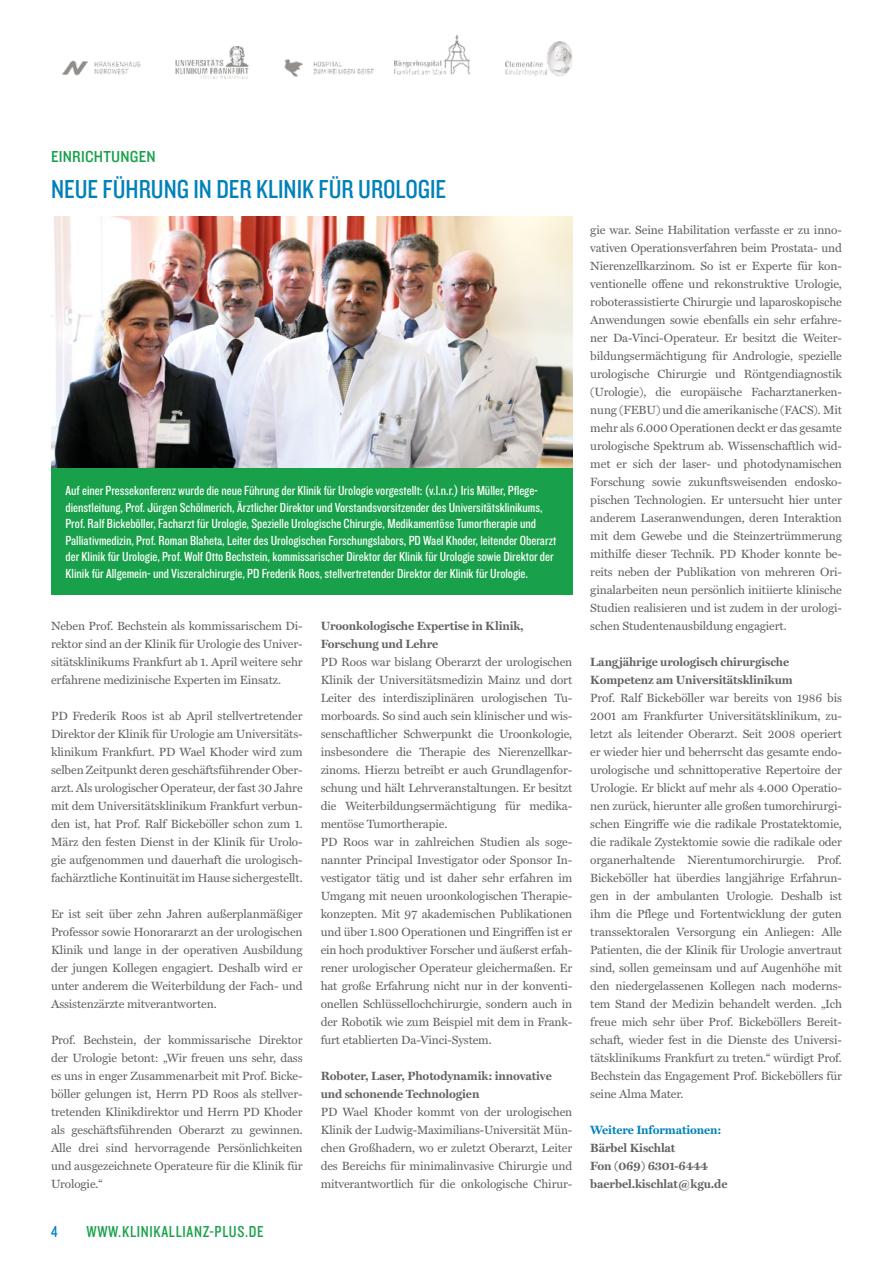
<style>
.page{position:relative;width:893px;height:1263px;background:#fff}
.page>*{position:absolute;margin:0;border:0;box-sizing:border-box;transform-origin:0 0}
.t1{font:27px "Knockout 29 Junior Ltweight";color:#0081ba}
.t2{font:16.5px "Knockout 29 Junior Ltweight";letter-spacing:.04em;color:#18a14a}
.t3{font:16.5px "Knockout 30 Junior Welterwt";letter-spacing:.015em;color:#18a14a}
.t4{font:16.5px "Knockout 29 Junior Ltweight";color:#0081ba}
.t5{font:13.65px/16.4px "Knockout 29 Junior Ltweight";color:#fff}
.t6{font:12px/18px "Miller Text";letter-spacing:-.01em;color:#646363;text-align:justify}
.t7{font:700 12px/18px "Miller Text";letter-spacing:-.01em;color:#646363}
.t8{font:700 12px "Miller Text";letter-spacing:-.01em;color:#0081ba}
</style>
<div class="page">
<img style="left:506px;top:41px;width:67px;height:36px">
<img style="left:395px;top:36px;width:75px;height:39px">
<img style="left:62px;top:60px;width:79px;height:16px">
<img style="left:175px;top:47px;width:74px;height:32px">
<img style="left:284px;top:59px;width:90px;height:18px">
<img style="left:51px;top:216px;width:521px;height:252px">
<div style="left:51px;top:468px;width:521px;height:126px;background:#18a14a"></div>
<h2 class="t3" style="left:51px;top:145px;width:106px">EINRICHTUNGEN</h2>
<h1 class="t1" style="left:51px;top:172px;width:397px">NEUE FÜHRUNG IN DER KLINIK FÜR UROLOGIE</h1>
<p class="t5" style="left:66px;top:482px;width:492px">Auf einer Pressekonferenz wurde die neue Führung der Klinik für Urologie vorgestellt: (v.l.n.r.) Iris Müller, Pflege&shy;dienstleitung, Prof. Jürgen Schölmerich, Ärztlicher Direktor und Vorstandsvorsitzender des Universitätsklinikums, Prof. Ralf Bickeböller, Facharzt für Urologie, Spezielle Urologische Chirurgie, Medikamentöse Tumortherapie und Palliativmedizin, Prof. Roman Blaheta, Leiter des Urologischen Forschungslabors, PD Wael Khoder, leitender Oberarzt der Klinik für Urologie, Prof. Wolf Otto Bechstein, kommissarischer Direktor der Klinik für Urologie sowie Direktor der Klinik für Allgemein- und Viszeralchirurgie, PD Frederik Roos, stellvertretender Direktor der Klinik für Urologie.</p>
<p class="t6" style="left:51px;top:617px;width:253px">Neben Prof. Bechstein als kommissarischem Di&shy;rektor sind an der Klinik für Urologie des Univer&shy;sitätsklinikums Frankfurt ab 1. April weitere sehr erfahrene medizinische Experten im Einsatz.</p>
<p class="t6" style="left:51px;top:707px;width:253px">PD Frederik Roos ist ab April stellvertretender Direktor der Klinik für Urologie am Universitäts&shy;klinikum Frankfurt. PD Wael Khoder wird zum selben Zeitpunkt deren geschäftsführender Ober&shy;arzt. Als urologischer Operateur, der fast 30 Jahre mit dem Universitätsklinikum Frankfurt verbun&shy;den ist, hat Prof. Ralf Bickeböller schon zum 1.<br>März den festen Dienst in der Klinik für Urolo&shy;gie aufgenommen und dauerhaft die urologisch&shy;fachärztliche Kontinuität im Hause sichergestellt.</p>
<p class="t6" style="left:51px;top:905px;width:253px">Er ist seit über zehn Jahren außerplanmäßiger Professor sowie Honorararzt an der urologischen Klinik und lange in der operativen Ausbildung der jungen Kollegen engagiert. Deshalb wird er unter anderem die Weiterbildung der Fach- und Assistenzärzte mitverantworten.</p>
<p class="t6" style="left:51px;top:1031px;width:253px">Prof. Bechstein, der kommissarische Direktor der Urologie betont: „Wir freuen uns sehr, dass es uns in enger Zusammenarbeit mit Prof. Bicke&shy;böller gelungen ist, Herrn PD Roos als stellver&shy;tretenden Klinikdirektor und Herrn PD Khoder als geschäftsführenden Oberarzt zu gewinnen.<br>Alle drei sind hervorragende Persönlichkeiten und ausgezeichnete Operateure für die Klinik für Urologie.“</p>
<h2 class="t4" style="left:51px;top:1221px;width:8px">4</h2>
<h2 class="t2" style="left:87px;top:1221px;width:179px">WWW.KLINIKALLIANZ-PLUS.DE</h2>
<p class="t7" style="left:321px;top:617px;width:205px">Uroonkologische Expertise in Klinik,<br>Forschung und Lehre</p>
<p class="t6" style="left:321px;top:653px;width:253px;text-align:left">PD Roos war bislang Oberarzt der urologischen Klinik der Universitätsmedizin Mainz und dort Leiter des interdisziplinären urologischen Tu&shy;morboards. So sind auch sein klinischer und wis&shy;senschaftlicher Schwerpunkt die Uroonkologie, insbesondere die Therapie des Nierenzellkar&shy;zinoms. Hierzu betreibt er auch Grundlagenfor&shy;schung und hält Lehrveranstaltungen. Er besitzt die Weiterbildungsermächtigung für medika&shy;mentöse Tumortherapie.<br>PD Roos war in zahlreichen Studien als soge&shy;nannter Principal Investigator oder Sponsor In&shy;vestigator tätig und ist daher sehr erfahren im Umgang mit neuen uroonkologischen Therapie&shy;konzepten. Mit 97 akademischen Publikationen und über 1.800 Operationen und Eingriffen ist er ein hoch produktiver Forscher und äußerst erfah&shy;rener urologischer Operateur gleichermaßen. Er hat große Erfahrung nicht nur in der konventi&shy;onellen Schlüssellochchirurgie, sondern auch in der Robotik wie zum Beispiel mit dem in Frank&shy;furt etablierten Da-Vinci-System.</p>
<p class="t7" style="left:321px;top:1067px;width:233px">Roboter, Laser, Photodynamik: innovative und schonende Technologien</p>
<p class="t6" style="left:321px;top:1103px;width:253px">PD Wael Khoder kommt von der urologischen Klinik der Ludwig-Maximilians-Universität Mün&shy;chen Großhadern, wo er zuletzt Oberarzt, Leiter des Bereichs für minimalinvasive Chirurgie und mitverantwortlich für die onkologische Chirur-</p>
<p class="t6" style="left:590px;top:221px;width:253px">gie war. Seine Habilitation verfasste er zu inno&shy;vativen Operationsverfahren beim Prostata- und Nierenzellkarzinom. So ist er Experte für kon&shy;ventionelle offene und rekonstruktive Urologie, roboterassistierte Chirurgie und laparoskopische Anwendungen sowie ebenfalls ein sehr erfahre&shy;ner Da-Vinci-Operateur. Er besitzt die Weiter&shy;bildungsermächtigung für Andrologie, spezielle urologische Chirurgie und Röntgendiagnostik (Urologie), die europäische Facharztanerken&shy;nung (FEBU) und die amerikanische (FACS). Mit mehr als 6.000 Operationen deckt er das gesamte urologische Spektrum ab. Wissenschaftlich wid&shy;met er sich der laser- und photodynamischen Forschung sowie zukunftsweisenden endosko&shy;pischen Technologien. Er untersucht hier unter anderem Laseranwendungen, deren Interaktion mit dem Gewebe und die Steinzertrümmerung mithilfe dieser Technik. PD Khoder konnte be&shy;reits neben der Publikation von mehreren Ori&shy;ginalarbeiten neun persönlich initiierte klinische Studien realisieren und ist zudem in der urologi&shy;schen Studentenausbildung engagiert.</p>
<p class="t7" style="left:590px;top:653px;width:204px">Langjährige urologisch chirurgische<br>Kompetenz am Universitätsklinikum</p>
<p class="t6" style="left:590px;top:689px;width:253px">Prof. Ralf Bickeböller war bereits von 1986 bis 2001 am Frankfurter Universitätsklinikum, zu&shy;letzt als leitender Oberarzt. Seit 2008 operiert er wieder hier und beherrscht das gesamte endo&shy;urologische und schnittoperative Repertoire der Urologie. Er blickt auf mehr als 4.000 Operatio&shy;nen zurück, hierunter alle großen tumorchirurgi&shy;schen Eingriffe wie die radikale Prostatektomie, die radikale Zystektomie sowie die radikale oder organerhaltende Nierentumorchirurgie. Prof.<br>Bickeböller hat überdies langjährige Erfahrun&shy;gen in der ambulanten Urologie. Deshalb ist ihm die Pflege und Fortentwicklung der guten transsektoralen Versorgung ein Anliegen: Alle Patienten, die der Klinik für Urologie anvertraut sind, sollen gemeinsam und auf Augenhöhe mit den niedergelassenen Kollegen nach moderns&shy;tem Stand der Medizin behandelt werden. „Ich freue mich sehr über Prof. Bickeböllers Bereit&shy;schaft, wieder fest in die Dienste des Universi&shy;tätsklinikums Frankfurt zu treten.“ würdigt Prof.<br>Bechstein das Engagement Prof. Bickeböllers für seine Alma Mater.</p>
<p class="t8" style="left:590px;top:1123px;width:133px">Weitere Informationen:</p>
<p class="t7" style="left:590px;top:1139px;width:139px">Bärbel Kischlat<br>Fon (069) 6301-6444 baerbel.kischlat@kgu.de</p>
</div>
